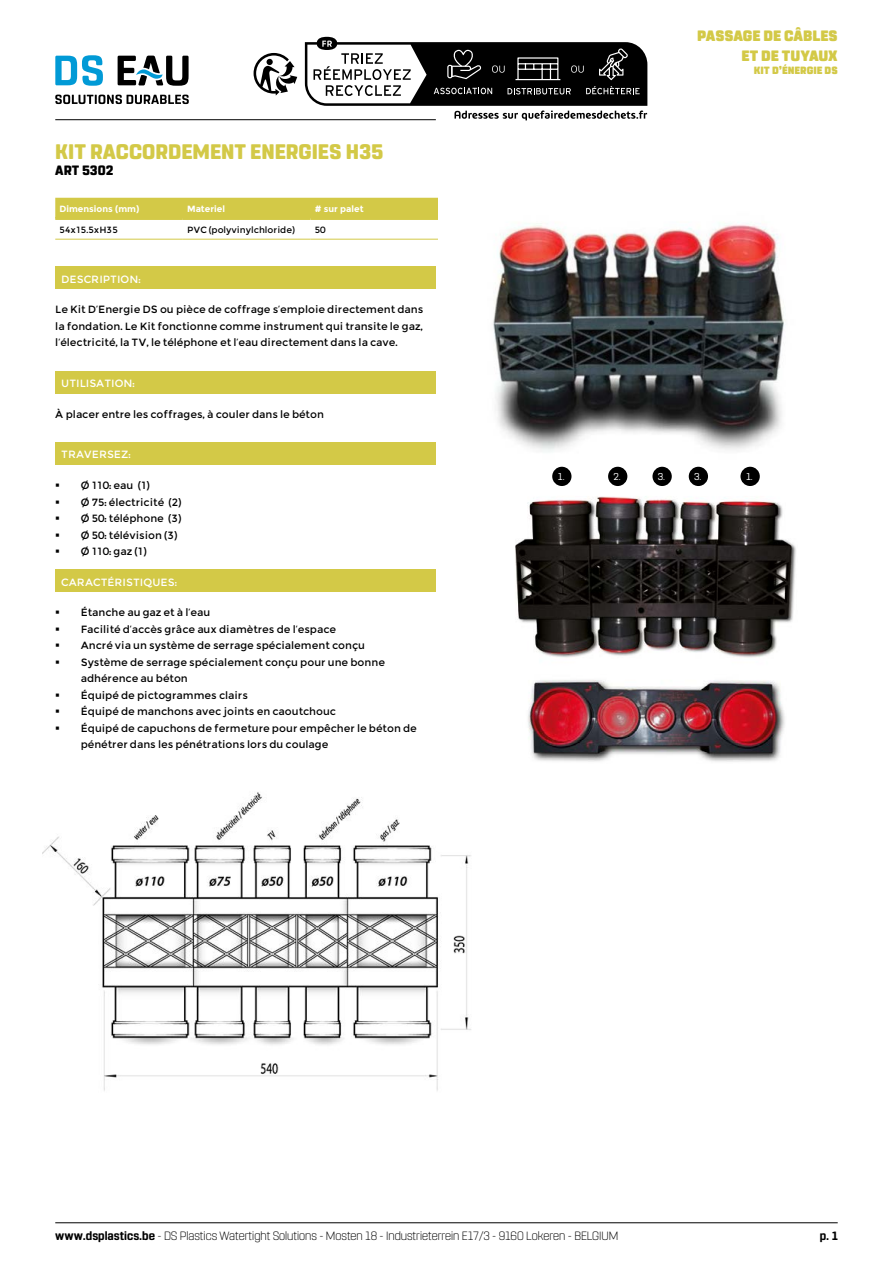
<style>
.page{position:relative;width:893px;height:1263px;background:#fff}
.page>*{position:absolute;margin:0;border:0;box-sizing:border-box;transform-origin:0 0}
.grote_titel{font:800 21px "Rohn Rounded";color:#d3c947}
.t1{font:900 15px/19.5px "Rohn Rounded";color:#d3c947;text-align:right}
.t2{font:800 13.5px "Rohn Rounded";color:#000}
.t3{font:300 12px "Rohn Rounded";color:#000}
.t4{font:700 12px "Rohn Rounded";color:#000}
.lopende_tekst_zonder_insprong{font:10.5px/16.5px "Montserrat";color:#000}
.inhoud_tabel{font:10.5px "Montserrat";color:#fff}
.t5{font:900 10.5px "Rohn Rounded";color:#d3c947}
.t6{font:9.9px "Rohn Rounded";color:#fff}
.t7{font:9px "Montserrat";color:#000}
.t8{font:700 9px "Montserrat";color:#fff}
.s1{font-weight:700}
</style>
<div class="page">
<hr style="left:55px;top:1222px;width:783px;height:1px;background:#000">
<hr style="left:55px;top:119px;width:381px;height:1px;background:#000">
<svg style="left:254px;top:53px;width:43px;height:43px"></svg>
<svg style="left:305px;top:37px;width:342px;height:83px"></svg>
<svg style="left:55px;top:55px;width:48px;height:31px"></svg>
<svg style="left:55px;top:95px;width:134px;height:9px"></svg>
<svg style="left:118px;top:56px;width:71px;height:30px"></svg>
<div style="left:55px;top:267px;width:381px;height:22px;background:#d3c947"></div>
<div style="left:55px;top:371px;width:381px;height:22px;background:#d3c947"></div>
<div style="left:55px;top:442px;width:381px;height:22px;background:#d3c947"></div>
<div style="left:55px;top:569px;width:381px;height:23px;background:#d3c947"></div>
<div style="left:55px;top:198px;width:383px;height:19px;background:#d3c947"></div>
<hr style="left:55px;top:217px;width:128px;height:3px;background:#d3c947">
<hr style="left:183px;top:217px;width:127px;height:3px;background:#d3c947">
<hr style="left:310px;top:217px;width:128px;height:3px;background:#d3c947">
<hr style="left:55px;top:239px;width:128px;height:1px;background:#d3c947">
<hr style="left:183px;top:239px;width:127px;height:1px;background:#d3c947">
<hr style="left:310px;top:239px;width:128px;height:1px;background:#d3c947">
<img style="left:493px;top:223px;width:292px;height:229px">
<img style="left:43px;top:792px;width:428px;height:299px">
<img style="left:515px;top:466px;width:281px;height:192px">
<img style="left:528px;top:680px;width:257px;height:82px">
<div style="left:552px;top:467px;width:19px;height:19px;background:#000;border-radius:50%"></div>
<div style="left:740px;top:467px;width:20px;height:19px;background:#000;border-radius:50%"></div>
<div style="left:608px;top:467px;width:19px;height:19px;background:#000;border-radius:50%"></div>
<div style="left:652px;top:467px;width:20px;height:19px;background:#000;border-radius:50%"></div>
<div style="left:689px;top:467px;width:19px;height:19px;background:#000;border-radius:50%"></div>
<p class="grote_titel" style="left:55px;top:139px;width:330px">KIT RACCORDEMENT ENERGIES H35</p>
<p class="t2" style="left:55px;top:162px;width:60px">ART 5302</p>
<p class="t8" style="left:60px;top:204px;width:81px">Dimensions (mm)</p>
<p class="t8" style="left:187px;top:204px;width:39px">Materiel</p>
<p class="t8" style="left:315px;top:204px;width:51px"># sur palet</p>
<p class="t7" style="left:60px;top:224px;width:60px">54x15.5xH35</p>
<p class="t7" style="left:187px;top:224px;width:109px">PVC (polyvinylchloride)</p>
<p class="t7" style="left:315px;top:224px;width:13px">50</p>
<p class="inhoud_tabel" style="left:61px;top:273px;width:81px">DESCRIPTION:</p>
<p class="lopende_tekst_zonder_insprong" style="left:55px;top:301px;width:369px;text-align:justify">Le Kit D’Energie DS ou pièce de coffrage s’emploie directement dans la fondation. Le Kit fonctionne comme instrument qui transite le gaz, l’électricité, la TV, le téléphone et l’eau directement dans la cave.</p>
<p class="inhoud_tabel" style="left:61px;top:377px;width:75px">UTILISATION:</p>
<p class="lopende_tekst_zonder_insprong" style="left:55px;top:406px;width:270px">À placer entre les coffrages, à couler dans le béton</p>
<p class="inhoud_tabel" style="left:61px;top:448px;width:71px">TRAVERSEZ:</p>
<p class="lopende_tekst_zonder_insprong" style="left:81px;top:477px;width:71px">Ø 110: eau (1)</p>
<p class="lopende_tekst_zonder_insprong" style="left:81px;top:493px;width:102px">Ø 75: électricité (2)</p>
<p class="lopende_tekst_zonder_insprong" style="left:81px;top:510px;width:102px">Ø 50: téléphone (3)</p>
<p class="lopende_tekst_zonder_insprong" style="left:81px;top:526px;width:98px">Ø 50: télévision (3)</p>
<p class="lopende_tekst_zonder_insprong" style="left:81px;top:543px;width:67px">Ø 110: gaz (1)</p>
<p class="inhoud_tabel" style="left:61px;top:575px;width:117px">CARACTÉRISTIQUES:</p>
<p class="lopende_tekst_zonder_insprong" style="left:81px;top:604px;width:131px">Étanche au gaz et à l’eau</p>
<p class="lopende_tekst_zonder_insprong" style="left:81px;top:621px;width:257px">Facilité d’accès grâce aux diamètres de l’espace</p>
<p class="lopende_tekst_zonder_insprong" style="left:81px;top:637px;width:286px">Ancré via un système de serrage spécialement conçu</p>
<p class="lopende_tekst_zonder_insprong" style="left:81px;top:654px;width:306px">Système de serrage spécialement conçu pour une bonne adhérence au béton</p>
<p class="lopende_tekst_zonder_insprong" style="left:81px;top:687px;width:169px">Équipé de pictogrammes clairs</p>
<p class="lopende_tekst_zonder_insprong" style="left:81px;top:703px;width:257px">Équipé de manchons avec joints en caoutchouc</p>
<p class="lopende_tekst_zonder_insprong" style="left:81px;top:720px;width:338px">Équipé de capuchons de fermeture pour empêcher le béton de pénétrer dans les pénétrations lors du coulage</p>
<h2 class="t1" style="left:697px;top:26px;width:142px">PASSAGE DE CÂBLES<br>ET DE TUYAUX</h2>
<p class="t5" style="left:754px;top:64px;width:85px">KIT D’ÉNERGIE DS</p>
<p class="t6" style="left:558px;top:471px;width:8px">1.</p>
<p class="t6" style="left:613px;top:471px;width:9px">2.</p>
<p class="t6" style="left:658px;top:471px;width:9px">3.</p>
<p class="t6" style="left:694px;top:471px;width:9px">3.</p>
<p class="t6" style="left:746px;top:471px;width:8px">1.</p>
<p class="t3" style="left:55px;top:1229px;width:565px"><span class="s1">www.dsplastics.be</span> - DS Plastics Watertight Solutions - Mosten 18 - Industrieterrein E17/3 - 9160 Lokeren - BELGIUM</p>
<p class="t4" style="left:820px;top:1229px;width:19px">p. 1</p>
</div>
